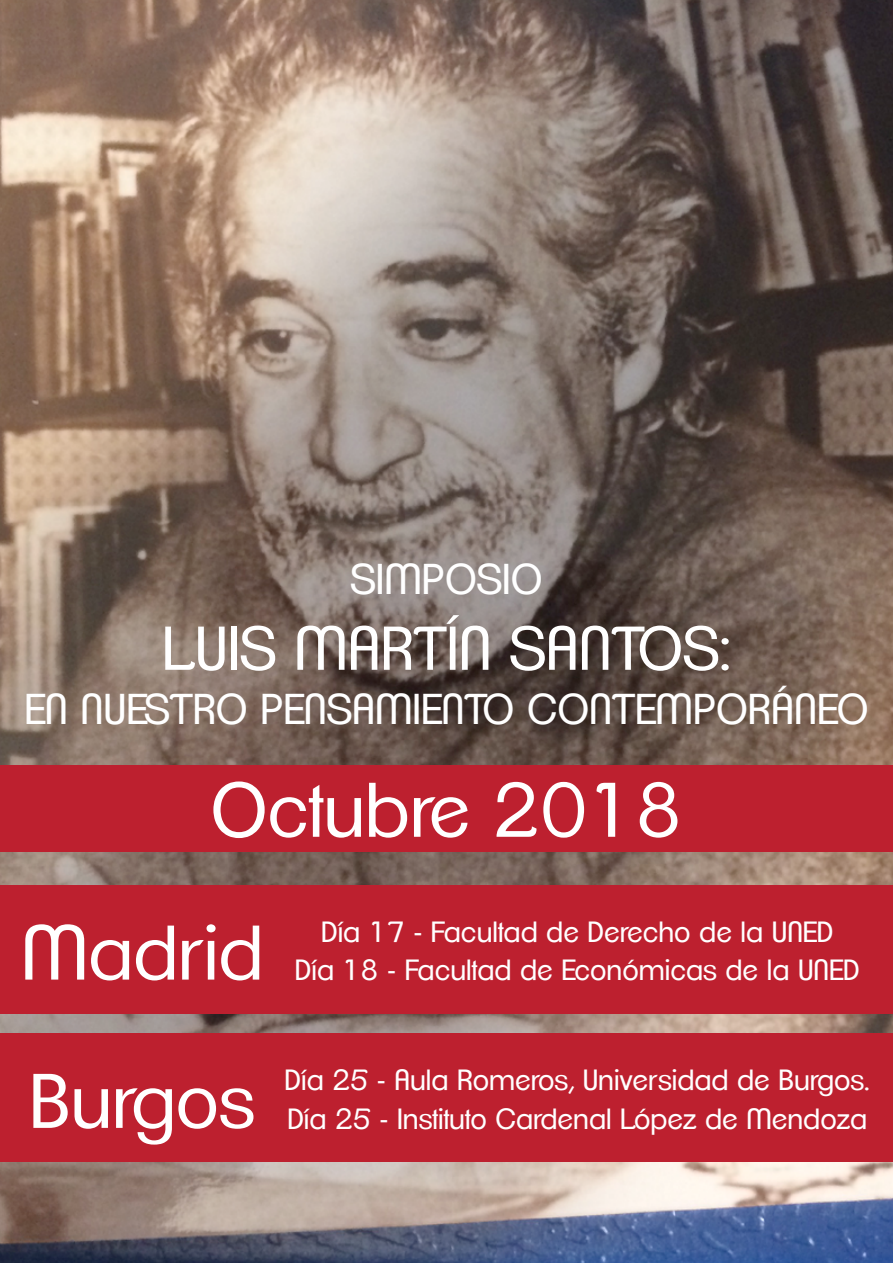
<style>
.page{position:relative;width:893px;height:1263px;background:#fff}
.page>*{position:absolute;margin:0;border:0;box-sizing:border-box;transform-origin:0 0}
.t1{font:75px "Clemente P Dag";color:#fff}
.t2{font:60px "Clemente P Dag";color:#fff}
.t3{font:42px "Clemente P Dag";color:#fff}
.t4{font:28.5px "Clemente P Dag";color:#fff}
</style>
<div class="page">
<img style="left:0;top:0;width:893px;height:1263px">
<div style="left:0;top:1033px;width:893px;height:129px;background:#bd202f"></div>
<div style="left:0;top:885px;width:893px;height:129px;background:#bd202f"></div>
<div style="left:0;top:765px;width:893px;height:87px;background:#bd202f"></div>
<h3 class="t3" style="left:350px;top:554px;width:193px">SIMPOSIO</h3>
<h2 class="t2" style="left:162px;top:613px;width:570px">LUIS MARTÍN SANTOS:</h2>
<h3 class="t3" style="left:24px;top:685px;width:845px">EN NUESTRO PENSAMIENTO CONTEMPORÁNEO</h3>
<h1 class="t1" style="left:211px;top:766px;width:473px">Octubre 2018</h1>
<h1 class="t1" style="left:21px;top:909px;width:244px">Madrid</h1>
<p class="t4" style="left:321px;top:915px;width:514px">Día 17 - Facultad de Derecho de la UNED</p>
<p class="t4" style="left:295px;top:953px;width:566px">Día 18 - Facultad de Económicas de la UNED</p>
<h1 class="t1" style="left:29px;top:1057px;width:227px">Burgos</h1>
<p class="t4" style="left:285px;top:1063px;width:587px">Día 25 - Aula Romeros, Universidad de Burgos.</p>
<p class="t4" style="left:287px;top:1102px;width:581px">Día 25 - Instituto Cardenal López de Mendoza</p>
</div>
